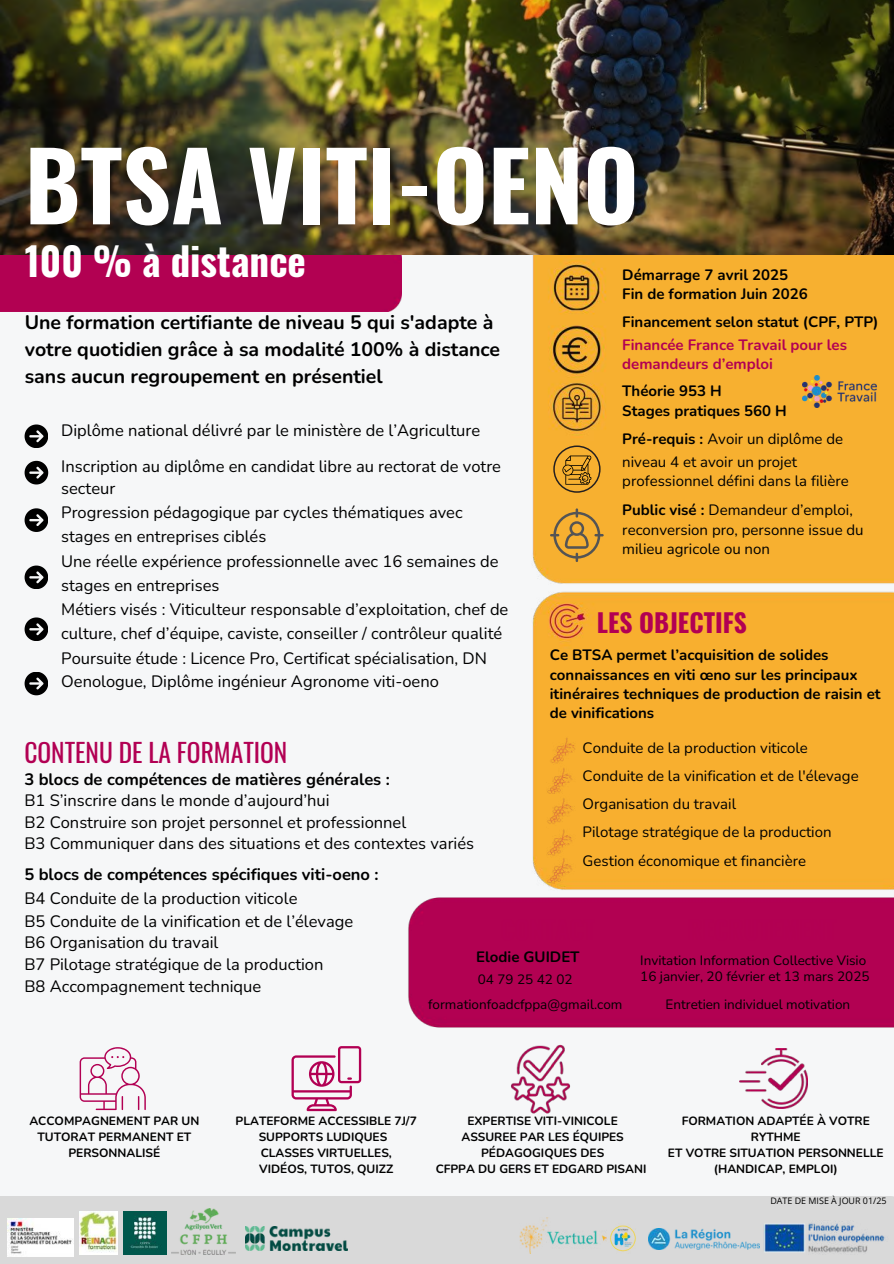
<style>
.page{position:relative;width:894px;height:1264px;background:#fff}
.page>*{position:absolute;margin:0;border:0;box-sizing:border-box;transform-origin:0 0}
.t1{font:700 94.5px "Oswald";color:#fff}
.t2{font:700 39px "Oswald";color:#fff}
.t3{font:25.5px "Oswald";color:#b20053}
.t4{font:700 25.5px "Oswald";color:#b20053}
.t5{font:700 19.5px/27px "Nunito";color:#000}
.t6{font:16.5px/24.2px "Nunito";color:#000}
.t7{font:700 16.5px "Nunito";color:#000}
.t8{font:15px/28.2px "Nunito";color:#000}
.t9{font:700 15px/19.2px "Nunito";color:#000}
.t10{font:700 15px/19.2px "Nunito";color:#b20053}
.t11{font:13.5px/24.8px "Nunito";color:#000;text-align:center}
.t12{font:700 12px/15.8px "Nunito";color:#000;text-align:center}
.t13{font:9px "Open Sans";color:#000}
.s1{font-weight:700}
</style>
<div class="page">
<div style="left:0;top:0;width:893px;height:1263px;background:#f6f7f8"></div>
<div style="left:0;top:254px;width:401px;height:58px;background:#b20152"></div>
<svg style="left:80px;top:1047px;width:66px;height:63px"></svg>
<img style="left:511px;top:1044px;width:60px;height:70px">
<img style="left:525px;top:254px;width:368px;height:636px">
<img style="left:739px;top:1048px;width:68px;height:60px">
<img style="left:0;top:0;width:893px;height:254px">
<svg style="left:25px;top:424px;width:23px;height:24px"></svg>
<svg style="left:25px;top:508px;width:23px;height:24px"></svg>
<svg style="left:25px;top:565px;width:23px;height:24px"></svg>
<svg style="left:25px;top:617px;width:23px;height:24px"></svg>
<svg style="left:25px;top:672px;width:23px;height:23px"></svg>
<img style="left:540px;top:730px;width:42px;height:160px">
<svg style="left:553px;top:445px;width:47px;height:48px;background:#cb9129"></svg>
<div style="left:408px;top:897px;width:485px;height:131px;background:#b20152"></div>
<img style="left:802px;top:375px;width:74px;height:33px">
<div style="left:0;top:1196px;width:893px;height:67px;background:#d9d9d9"></div>
<svg style="left:291px;top:1046px;width:70px;height:65px"></svg>
<img style="left:520px;top:1217px;width:86px;height:36px">
<img style="left:171px;top:1208px;width:65px;height:46px">
<img style="left:123px;top:1211px;width:43px;height:43px">
<img style="left:79px;top:1211px;width:39px;height:43px">
<img style="left:245px;top:1226px;width:102px;height:24px">
<img style="left:606px;top:1223px;width:33px;height:30px">
<img style="left:648px;top:1228px;width:111px;height:21px">
<img style="left:7px;top:1218px;width:66px;height:38px">
<img style="left:762px;top:1220px;width:131px;height:34px">
<svg style="left:25px;top:461px;width:23px;height:23px"></svg>
<svg style="left:550px;top:508px;width:53px;height:54px;background:#d29b37"></svg>
<h1 class="t1" style="left:25px;top:112px;width:615px">BTSA VITI-OENO</h1>
<h2 class="t2" style="left:25px;top:231px;width:282px">100 % à distance</h2>
<p class="t5" style="left:25px;top:309px;width:477px">Une formation certifiante de niveau 5 qui s'adapte à votre quotidien grâce à sa modalité 100% à distance sans aucun regroupement en présentiel</p>
<p class="t9" style="left:622px;top:265px;width:187px">Démarrage 7 avril 2025<br>Fin de formation Juin 2026</p>
<p class="t9" style="left:622px;top:312px;width:258px">Financement selon statut (CPF, PTP)</p>
<p class="t10" style="left:622px;top:335px;width:226px">Financée France Travail pour les demandeurs d’emploi</p>
<p class="t9" style="left:622px;top:380px;width:166px;line-height:20.2px">Théorie 953 H<br>Stages pratiques 560 H</p>
<p class="t8" style="left:622px;top:428px;width:222px;line-height:22.5px"><span class="s1">Pré-requis :</span> Avoir un diplôme de niveau 4 et avoir un projet</p>
<p class="t8" style="left:622px;top:466px;width:232px;line-height:29.2px">professionnel défini dans la filière<br><span class="s1">Public visé :</span> Demandeur d’emploi,</p>
<p class="t8" style="left:622px;top:520px;width:243px;line-height:19.2px">reconversion pro, personne issue du milieu agricole ou non</p>
<p class="t6" style="left:61px;top:413px;width:441px;line-height:36px">Diplôme national délivré par le ministère de l’Agriculture<br>Inscription au diplôme en candidat libre au rectorat de votre</p>
<p class="t6" style="left:61px;top:476px;width:448px">secteur<br>Progression pédagogique par cycles thématiques avec stages en entreprises ciblés<br>Une réelle expérience professionnelle avec 16 semaines de stages en entreprises<br>Métiers visés : Viticulteur responsable d’exploitation, chef de culture, chef d’équipe, caviste, conseiller / contrôleur qualité Poursuite étude : Licence Pro, Certificat spécialisation, DN Oenologue, Diplôme ingénieur Agronome viti-oeno</p>
<h3 class="t4" style="left:596px;top:603px;width:152px">LES OBJECTIFS</h3>
<p class="t9" style="left:549px;top:646px;width:332px">Ce BTSA permet l’acquisition de solides connaissances en viti œno sur les principaux itinéraires techniques de production de raisin et de vinifications</p>
<p class="t8" style="left:582px;top:734px;width:277px">Conduite de la production viticole Conduite de la vinification et de l'élevage Organisation du travail<br>Pilotage stratégique de la production Gestion économique et financière</p>
<h3 class="t3" style="left:24px;top:733px;width:264px">CONTENU DE LA FORMATION</h3>
<p class="t7" style="left:24px;top:768px;width:367px">3 blocs de compétences de matières générales :</p>
<p class="t6" style="left:24px;top:790px;width:451px;line-height:21.3px">B1 S’inscrire dans le monde d’aujourd’hui<br>B2 Construire son projet personnel et professionnel<br>B3 Communiquer dans des situations et des contextes variés</p>
<p class="t7" style="left:24px;top:863px;width:356px">5 blocs de compétences spécifiques viti-oeno :</p>
<p class="t6" style="left:24px;top:887px;width:330px;line-height:21.9px">B4 Conduite de la production viticole<br>B5 Conduite de la vinification et de l’élevage B6 Organisation du travail<br>B7 Pilotage stratégique de la production<br>B8 Accompagnement technique</p>
<p class="t9" style="left:476px;top:947px;width:105px">Elodie GUIDET</p>
<p class="t11" style="left:640px;top:951px;width:231px;line-height:16.8px;text-align:left">Invitation Information Collective Visio<br>16 janvier, 20 février et 13 mars 2025</p>
<p class="t11" style="left:665px;top:991px;width:186px">Entretien individuel motivation</p>
<p class="t11" style="left:428px;top:967px;width:196px">04 79 25 42 02 formationfoadcfppa@gmail.com</p>
<p class="t12" style="left:29px;top:1113px;width:171px">ACCOMPAGNEMENT PAR UN<br>TUTORAT PERMANENT ET<br>PERSONNALISÉ</p>
<p class="t12" style="left:235px;top:1113px;width:183px">PLATEFORME ACCESSIBLE 7J/7<br>SUPPORTS LUDIQUES<br>CLASSES VIRTUELLES,<br>VIDÉOS, TUTOS, QUIZZ</p>
<p class="t12" style="left:435px;top:1113px;width:212px">EXPERTISE VITI-VINICOLE<br>ASSUREE PAR LES ÉQUIPES<br>PÉDAGOGIQUES DES<br>CFPPA DU GERS ET EDGARD PISANI</p>
<p class="t12" style="left:667px;top:1113px;width:217px">FORMATION ADAPTÉE À VOTRE<br>RYTHME<br>ET VOTRE SITUATION PERSONNELLE (HANDICAP, EMPLOI)</p>
<p class="t13" style="left:770px;top:1194px;width:118px">DATE DE MISE À JOUR 01/25</p>
</div>
